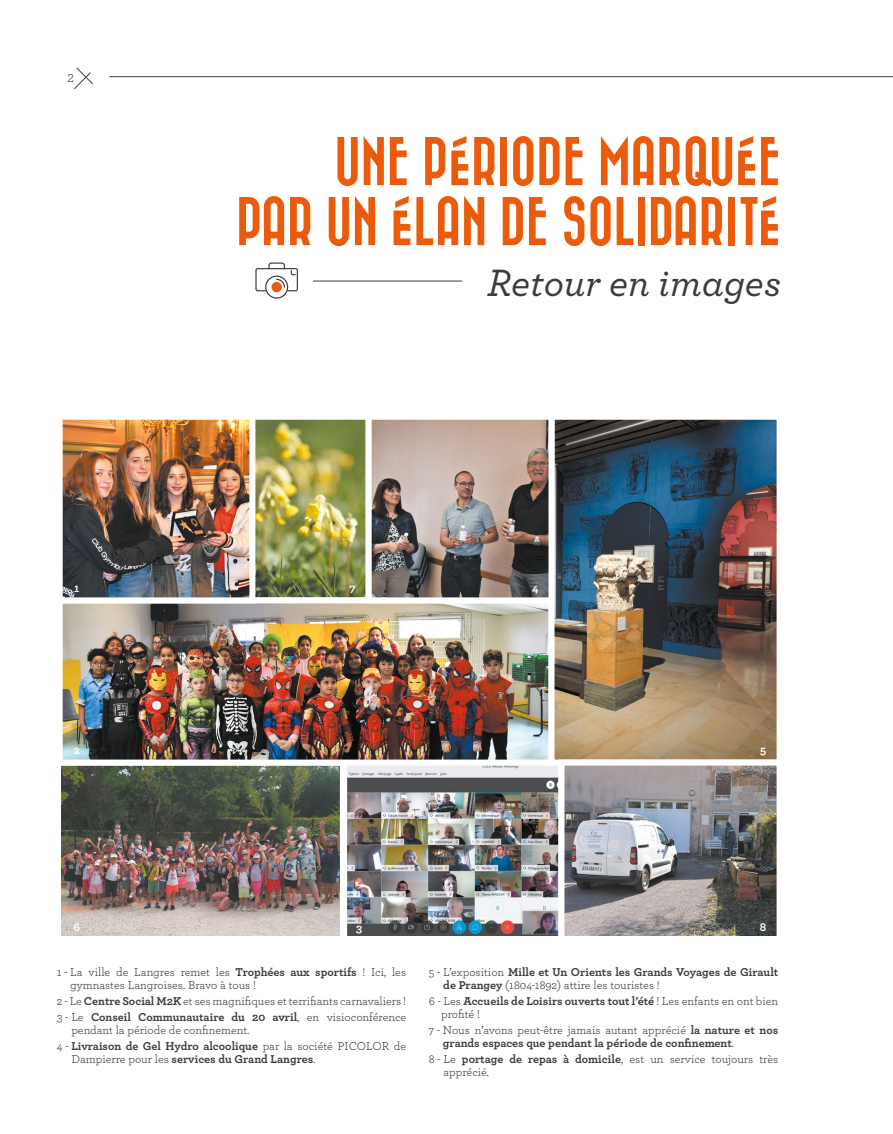
<style>
.page{position:relative;width:893px;height:1134px;background:#fff}
.page>*{position:absolute;margin:0;border:0;box-sizing:border-box;transform-origin:0 0}
.t1{font:50px/60px "Bazar";color:#ea5b0b;text-align:right}
.t2{font:italic 500 40px "Archer";color:#3c3c3b}
.t3{font:12px/13px "Archer";color:#3c3c3b}
.t4{font:700 12px/13px "Archer";color:#3c3c3b}
.t5{font:700 12px "Archer";color:#fff}
.s1{font-weight:700}
.s2{font-weight:400}
</style>
<div class="page">
<svg style="left:74px;top:67px;width:19px;height:23px"></svg>
<hr style="left:109px;top:76px;width:784px;height:1px;background:#3c3c3b">
<img style="left:256px;top:421px;width:109px;height:175px">
<div style="left:249px;top:414px;width:123px;height:189px;border:6px solid #fff"></div>
<hr style="left:313px;top:281px;width:149px;height:1px;background:#3c3c3b">
<img style="left:62px;top:765px;width:714px;height:170px">
<div style="left:55px;top:759px;width:291px;height:183px;border:6px solid #fff"></div>
<div style="left:341px;top:757px;width:223px;height:185px;border:6px solid #fff"></div>
<img style="left:64px;top:604px;width:483px;height:154px">
<div style="left:57px;top:597px;width:497px;height:168px;border:6px solid #fff"></div>
<svg style="left:255px;top:262px;width:43px;height:37px"></svg>
<div style="left:271px;top:282px;width:11px;height:10px;background:#ea5b0b;border-radius:50%"></div>
<img style="left:555px;top:421px;width:221px;height:337px">
<div style="left:548px;top:414px;width:235px;height:351px;border:6px solid #fff"></div>
<div style="left:558px;top:759px;width:225px;height:183px;border:6px solid #fff"></div>
<img style="left:373px;top:421px;width:174px;height:175px">
<div style="left:366px;top:414px;width:188px;height:189px;border:6px solid #fff"></div>
<img style="left:64px;top:421px;width:184px;height:175px">
<div style="left:57px;top:414px;width:198px;height:189px;border:6px solid #fff"></div>
<p class="t3" style="left:67px;top:71px;width:8px">2</p>
<h1 class="t1" style="left:236px;top:133px;width:546px">UNE PÉRIODE MARQUÉE<br>PAR UN ÉLAN DE SOLIDARITÉ</h1>
<h2 class="t2" style="left:487px;top:253px;width:295px">Retour en images</h2>
<p class="t5" style="left:74px;top:578px;width:7px">1</p>
<p class="t5" style="left:349px;top:578px;width:8px">7</p>
<p class="t5" style="left:532px;top:578px;width:8px">4</p>
<p class="t5" style="left:74px;top:740px;width:8px">2</p>
<p class="t5" style="left:74px;top:917px;width:8px">6</p>
<p class="t5" style="left:356px;top:919px;width:8px">3</p>
<p class="t5" style="left:760px;top:740px;width:8px">5</p>
<p class="t5" style="left:760px;top:917px;width:8px">8</p>
<p class="t3" style="left:70px;top:965px;width:337px;text-indent:-14px">1 - La ville de Langres remet les <span class="s1">Trophées aux sportifs</span> ! Ici, les gymnastes Langroises. Bravo à tous !</p>
<p class="t3" style="left:57px;top:993px;width:351px;line-height:15.8px">2 - Le <span class="s1">Centre Social M2K</span> et ses magnifiques et terrifiants carnavaliers !<br>3 - Le <span class="s1">Conseil Communautaire du 20 avril</span>, en visioconférence</p>
<p class="t3" style="left:57px;top:1021px;width:351px;line-height:15.8px;text-indent:15px">pendant la période de confinement.<br>4 - <span class="s1">Livraison de Gel Hydro alcoolique</span> par la société PICOLOR de</p>
<p class="t4" style="left:71px;top:1051px;width:246px"><span class="s2">Dampierre pour les</span> services du Grand Langres<span class="s2">.</span></p>
<p class="t4" style="left:443px;top:965px;width:336px;text-indent:-14px"><span class="s2">5 - L’exposition</span> Mille et Un Orients les Grands Voyages de Girault de Prangey <span class="s2">(1804-1892) attire les touristes !</span></p>
<p class="t3" style="left:441px;top:994px;width:339px;text-indent:-12px">6 - Les <span class="s1">Accueils de Loisirs ouverts tout l’été</span> ! Les enfants en ont bien profité !</p>
<p class="t4" style="left:443px;top:1023px;width:337px;text-indent:-14px"><span class="s2">7 - Nous n’avons peut-être jamais autant apprécié</span> la nature et nos grands espaces que pendant la période de confinement<span class="s2">.</span></p>
<p class="t3" style="left:443px;top:1052px;width:336px;text-indent:-15px">8 - Le <span class="s1">portage de repas à domicile</span>, est un service toujours très apprécié.</p>
</div>
